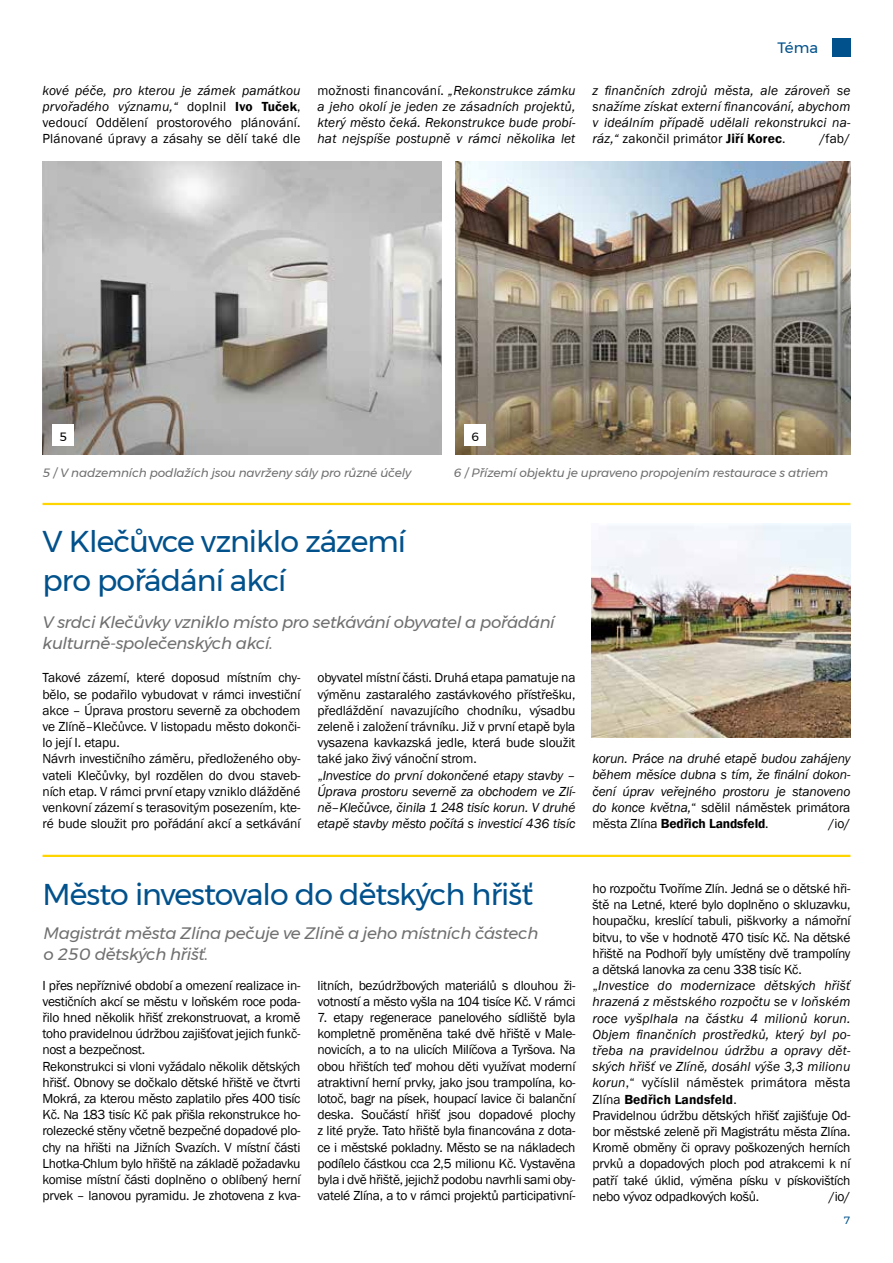
<style>
.page{position:relative;width:893px;height:1263px;background:#fff}
.page>*{position:absolute;margin:0;border:0;box-sizing:border-box;transform-origin:0 0}
.t1{font:30px/39px "Montserrat";letter-spacing:-.03em;color:#00518c}
.t2{font:italic 16.5px/21px "Montserrat";letter-spacing:-.02em;color:#706f6f}
.t3{font:15px "Montserrat";color:#00518c}
.t4{font:13.5px/16.2px "Franklin Gothic";letter-spacing:-.02em;color:#000}
.t5{font:italic 13.5px/16.2px "Franklin Gothic";letter-spacing:.01em;color:#000;text-align:justify}
.t6{font:13.5px "MMZ text Book Bold";color:#000}
.t7{font:italic 12px "Montserrat";letter-spacing:-.01em;color:#706f6f}
.t8{font:12px "Montserrat";color:#000}
.t9{font:10.5px "Montserrat";color:#00518c}
.s1{font-style:italic}
.s2{font-family:"MMZ text Book Bold"}
.s3{font-style:normal}
.s4{font-family:"MMZ text Book Bold";font-style:normal}
.s5{font-family:"Franklin Gothic"}
</style>
<div class="page">
<svg style="left:832px;top:38px;width:18px;height:19px"></svg>
<img style="left:455px;top:162px;width:395px;height:293px">
<hr style="left:43px;top:503px;width:807px;height:2px;background:#ffd500">
<img style="left:43px;top:162px;width:399px;height:293px">
<div style="left:52px;top:424px;width:22px;height:22px;background:#fff"></div>
<div style="left:465px;top:424px;width:21px;height:22px;background:#fff"></div>
<img style="left:592px;top:523px;width:258px;height:215px">
<hr style="left:43px;top:855px;width:807px;height:2px;background:#ffd500">
<p class="t3" style="left:777px;top:37px;width:42px">Téma</p>
<p class="t4" style="left:43px;top:82px;width:259px;text-align:justify"><span class="s1">kové péče, pro kterou je zámek památkou prvořadého významu,“</span> doplnil <span class="s2">Ivo Tuček</span>, vedoucí Oddělení prostorového plánování.<br>Plánované úpravy a zásahy se dělí také dle</p>
<p class="t5" style="left:317px;top:82px;width:259px"><span class="s3">možnosti financování.</span> „Rekonstrukce zámku a jeho okolí je jeden ze zásadních projektů, který město čeká. Rekonstrukce bude probí&shy;hat nejspíše postupně v rámci několika let</p>
<p class="t5" style="left:592px;top:82px;width:259px">z finančních zdrojů města, ale zároveň se snažíme získat externí financování, abychom v ideálním případě udělali rekonstrukci na&shy;ráz,“ <span class="s3">zakončil primátor</span> <span class="s4">Jiří Korec</span><span class="s3">.</span></p>
<p class="t4" style="left:819px;top:131px;width:33px">/fab/</p>
<p class="t8" style="left:59px;top:427px;width:9px">5</p>
<p class="t8" style="left:471px;top:427px;width:9px">6</p>
<p class="t7" style="left:43px;top:463px;width:370px">5 / V nadzemních podlažích jsou navrženy sály pro různé účely</p>
<p class="t7" style="left:454px;top:463px;width:376px">6 / Přízemí objektu je upraveno propojením restaurace s atriem</p>
<h1 class="t1" style="left:43px;top:522px;width:365px">V Klečůvce vzniklo zázemí pro pořádání akcí</h1>
<p class="t2" style="left:43px;top:612px;width:514px">V srdci Klečůvky vzniklo místo pro setkávání obyvatel a pořádání kulturně-společenských akcí.</p>
<p class="t4" style="left:43px;top:670px;width:259px">Takové zázemí, které doposud místním chy&shy;bělo, se podařilo vybudovat v rámci investiční akce – Úprava prostoru severně za obchodem ve Zlíně–Klečůvce. V listopadu město dokonči&shy;lo její I. etapu.<br>Návrh investičního záměru, předloženého oby&shy;vateli Klečůvky, byl rozdělen do dvou staveb&shy;ních etap. V rámci první etapy vzniklo dlážděné venkovní zázemí s terasovitým posezením, kte&shy;ré bude sloužit pro pořádání akcí a setkávání</p>
<p class="t4" style="left:317px;top:670px;width:259px">obyvatel místní části. Druhá etapa pamatuje na výměnu zastaralého zastávkového přístřešku, předláždění navazujícího chodníku, výsadbu zeleně i založení trávníku. Již v první etapě byla vysazena kavkazská jedle, která bude sloužit také jako živý vánoční strom.<br>„<span class="s1">Investice do první dokončené etapy stavby – Úprava prostoru severně za obchodem ve Zlí&shy;ně–Klečůvce, činila 1 248 tisíc korun. V druhé etapě stavby město počítá s investicí 436 tisíc</span></p>
<p class="t5" style="left:592px;top:751px;width:259px">korun. Práce na druhé etapě budou zahájeny během měsíce dubna s tím, že finální dokon&shy;čení úprav veřejného prostoru je stanoveno do konce května,<span class="s3">“ sdělil náměstek primátora</span></p>
<p class="t6" style="left:592px;top:815px;width:178px"><span class="s5">města Zlína</span> Bedřich Landsfeld<span class="s5">.</span></p>
<p class="t4" style="left:828px;top:816px;width:23px">/io/</p>
<h1 class="t1" style="left:43px;top:874px;width:492px">Město investovalo do dětských hřišť</h1>
<p class="t2" style="left:44px;top:923px;width:496px">Magistrát města Zlína pečuje ve Zlíně a jeho místních částech o 250 dětských hřišť.</p>
<p class="t4" style="left:43px;top:977px;width:259px">I přes nepříznivé období a omezení realizace in&shy;vestičních akcí se městu v loňském roce poda&shy;řilo hned několik hřišť zrekonstruovat, a kromě toho pravidelnou údržbou zajišťovat jejich funkč&shy;nost a bezpečnost.<br>Rekonstrukci si vloni vyžádalo několik dětských hřišť. Obnovy se dočkalo dětské hřiště ve čtvrti Mokrá, za kterou město zaplatilo přes 400 tisíc Kč. Na 183 tisíc Kč pak přišla rekonstrukce ho&shy;rolezecké stěny včetně bezpečné dopadové plo&shy;chy na hřišti na Jižních Svazích. V místní části Lhotka-Chlum bylo hřiště na základě požadavku komise místní části doplněno o oblíbený herní prvek – lanovou pyramidu. Je zhotovena z kva-</p>
<p class="t4" style="left:317px;top:977px;width:259px">litních, bezúdržbových materiálů s dlouhou ži&shy;votností a město vyšla na 104 tisíce Kč. V rámci</p>
<p class="t4" style="left:317px;top:1010px;width:259px;text-align:justify">7. etapy regenerace panelového sídliště byla kompletně proměněna také dvě hřiště v Male&shy;novicích, a to na ulicích Milíčova a Tyršova. Na obou hřištích teď mohou děti využívat moderní atraktivní herní prvky, jako jsou trampolína, ko&shy;lotoč, bagr na písek, houpací lavice či balanční deska. Součástí hřišť jsou dopadové plochy z lité pryže. Tato hřiště byla financována z dota&shy;ce i městské pokladny. Město se na nákladech podílelo částkou cca 2,5 milionu Kč. Vystavěna byla i dvě hřiště, jejichž podobu navrhli sami oby&shy;vatelé Zlína, a to v rámci projektů participativní-</p>
<p class="t4" style="left:592px;top:880px;width:259px">ho rozpočtu Tvoříme Zlín. Jedná se o dětské hři&shy;ště na Letné, které bylo doplněno o skluzavku, houpačku, kreslící tabuli, piškvorky a námořní bitvu, to vše v hodnotě 470 tisíc Kč. Na dětské hřiště na Podhoří byly umístěny dvě trampolíny a dětská lanovka za cenu 338 tisíc Kč. „<span class="s1">Investice do modernizace dětských hřišť hrazená z městského rozpočtu se v loňském roce vyšplhala na částku 4 milionů korun.<br>Objem finančních prostředků, který byl po&shy;třeba na pravidelnou údržbu a opravy dět&shy;ských hřišť ve Zlíně, dosáhl výše 3,3 milionu korun</span>,“ vyčíslil náměstek primátora města</p>
<p class="t6" style="left:592px;top:1091px;width:146px"><span class="s5">Zlína</span> Bedřich Landsfeld<span class="s5">.</span></p>
<p class="t4" style="left:592px;top:1107px;width:259px;text-align:justify">Pravidelnou údržbu dětských hřišť zajišťuje Od&shy;bor městské zeleně při Magistrátu města Zlína.<br>Kromě obměny či opravy poškozených herních prvků a dopadových ploch pod atrakcemi k ní patří také úklid, výměna písku v pískovištích nebo vývoz odpadkových košů.</p>
<p class="t4" style="left:829px;top:1188px;width:23px">/io/</p>
<p class="t9" style="left:844px;top:1212px;width:7px">7</p>
</div>
